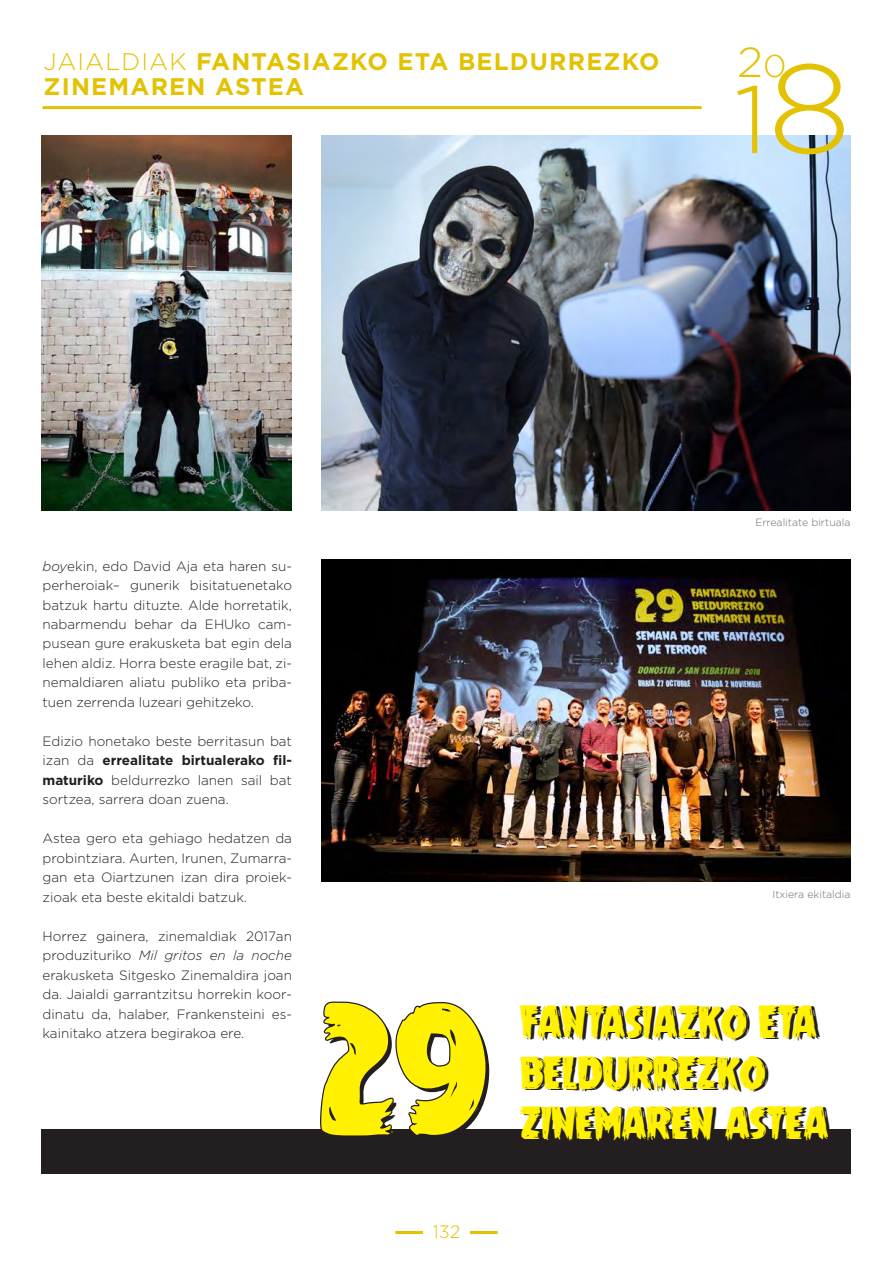
<style>
.page{position:relative;width:893px;height:1263px;background:#fff}
.page>*{position:absolute;margin:0;border:0;box-sizing:border-box;transform-origin:0 0}
.t1{font:200.85px "Mrs.Monster";color:#fff101}
.t2{font:300 95.55px "Gotham";color:#e3c204;scale:1.05 1}
.t3{font:42px/50.4px "Mrs.Monster";color:#fff101}
.t4{font:300 42px "Gotham";color:#e3c204;scale:1.05 1}
.t5{font:700 24px "Gotham";letter-spacing:.05em;color:#e3c204}
.t6{font:300 18px "Gotham";color:#e3c204}
.t7{font:300 13.5px/19.5px "Gotham";color:#231f20;text-align:justify}
.t8{font:300 10.5px "Gotham";color:#6c6d70}
.s1{font-weight:300}
.s2{font-size:31.5px}
.s3{font-size:126.15px}
.s4{font-style:italic}
.s5{font-weight:700}
</style>
<div class="page">
<hr style="left:395px;top:1231px;width:28px;height:3px;background:#e3c204">
<hr style="left:470px;top:1231px;width:28px;height:3px;background:#e3c204">
<div style="left:41px;top:1129px;width:809px;height:45px;background:#231f20"></div>
<img style="left:322px;top:560px;width:528px;height:321px">
<img style="left:41px;top:136px;width:251px;height:374px">
<img style="left:322px;top:136px;width:528px;height:374px">
<hr style="left:43px;top:106px;width:659px;height:3px;background:#e3c204">
<svg style="left:320px;top:1001px;width:167px;height:128px"></svg>
<h3 class="t5" style="left:44px;top:46px;width:618px"><span class="s1">JAIALDIAK</span> FANTASIAZKO ETA BELDURREZKO</h3>
<h3 class="t4" style="left:737px;top:36px;width:49px">2<span class="s2">0</span></h3>
<h3 class="t5" style="left:44px;top:71px;width:262px">ZINEMAREN ASTEA</h3>
<h2 class="t2" style="left:734px;top:59px;width:113px">1<span class="s3">8</span></h2>
<p class="t7" style="left:43px;top:556px;width:251px"><span class="s4">boy</span>ekin, edo David Aja eta haren su&shy;perheroiak– gunerik bisitatuenetako batzuk hartu dituzte. Alde horretatik, nabarmendu behar da EHUko cam&shy;pusean gure erakusketa bat egin dela lehen aldiz. Horra beste eragile bat, zi&shy;nemaldiaren aliatu publiko eta priba&shy;tuen zerrenda luzeari gehitzeko.</p>
<p class="t7" style="left:43px;top:731px;width:251px">Edizio honetako beste berritasun bat izan da <span class="s5">errealitate birtualerako fil&shy;maturiko</span> beldurrezko lanen sail bat sortzea, sarrera doan zuena.</p>
<p class="t7" style="left:43px;top:828px;width:251px">Astea gero eta gehiago hedatzen da probintziara. Aurten, Irunen, Zumarra&shy;gan eta Oiartzunen izan dira proiek&shy;zioak eta beste ekitaldi batzuk.</p>
<p class="t7" style="left:43px;top:926px;width:251px">Horrez gainera, zinemaldiak 2017an produzituriko <span class="s4">Mil gritos en la noche </span>erakusketa Sitgesko Zinemaldira joan da. Jaialdi garrantzitsu horrekin koor&shy;dinatu da, halaber, Frankensteini es&shy;kainitako atzera begirakoa ere.</p>
<p class="t8" style="left:755px;top:516px;width:97px">Errealitate birtuala</p>
<p class="t8" style="left:772px;top:888px;width:79px">Itxiera ekitaldia</p>
<h1 class="t1" style="left:320px;top:949px;width:169px">29</h1>
<h3 class="t3" style="left:520px;top:996px;width:310px">FANTASIAZKO ETA<br>BELDURREZKO<br>ZINEMAREN ASTEA</h3>
<h3 class="t6" style="left:433px;top:1220px;width:29px">132</h3>
</div>
